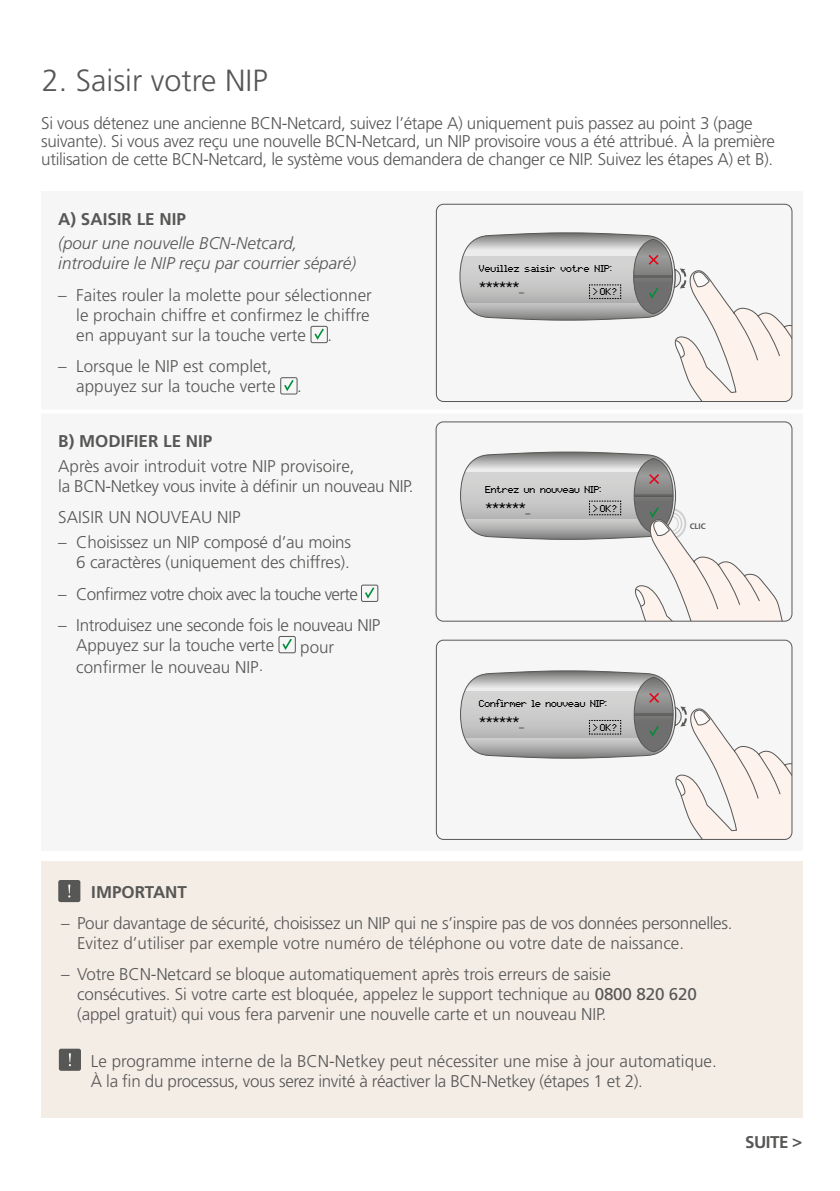
<style>
.page{position:relative;width:840px;height:1191px;background:#fff}
.page>*{position:absolute;margin:0;border:0;box-sizing:border-box;transform-origin:0 0}
.t1{font:300 30.6px "Frutiger LT Std";color:#575756}
.t2{font:20px "Helvetica Neue LT Std";color:#000}
.t3{font:300 17px/20px "Frutiger LT Std";letter-spacing:-.01em;color:#575756}
.t4{font:italic 300 17px/20px "Frutiger LT Std";color:#575756}
.t5{font:700 17px "Frutiger LT Std";color:#575756}
.t6{font:300 17px "Frutiger LT Std";letter-spacing:-.04em;color:#575756}
.t7{font:8px "pixelmix";letter-spacing:-.04em;color:#000}
.t8{font:8px "pixelmix";letter-spacing:-.02em;color:#000}
.t9{font:700 8px "Frutiger LT Std";color:#575756}
.s1{font-weight:400}
</style>
<div class="page">
<div style="left:41px;top:861px;width:761px;height:256px;background:#f4ede6"></div>
<div style="left:59px;top:1048px;width:22px;height:22px;background:#575756;border-radius:2px"></div>
<svg style="left:69px;top:1053px;width:2px;height:13px"></svg>
<div style="left:41px;top:192px;width:761px;height:658px;background:#f6f6f6"></div>
<hr style="left:40px;top:409px;width:762px;height:4px;background:#fff">
<div style="left:436px;top:204px;width:355px;height:198px;border:1px solid #575756;border-radius:7px"></div>
<svg style="left:459px;top:232px;width:332px;height:169px"></svg>
<svg style="left:460px;top:451px;width:331px;height:170px"></svg>
<svg style="left:460px;top:670px;width:331px;height:169px"></svg>
<div style="left:310px;top:326px;width:17px;height:17px;border:1px solid #575756;border-radius:2px"></div>
<svg style="left:314px;top:328px;width:10px;height:12px"></svg>
<div style="left:280px;top:377px;width:17px;height:17px;border:1px solid #575756;border-radius:2px"></div>
<svg style="left:284px;top:380px;width:9px;height:11px"></svg>
<div style="left:361px;top:585px;width:17px;height:16px;border:1px solid #575756;border-radius:2px"></div>
<svg style="left:365px;top:587px;width:9px;height:11px"></svg>
<div style="left:278px;top:636px;width:17px;height:17px;border:1px solid #575756;border-radius:2px"></div>
<svg style="left:282px;top:638px;width:10px;height:12px"></svg>
<div style="left:58px;top:880px;width:22px;height:22px;background:#575756;border-radius:2px"></div>
<svg style="left:68px;top:884px;width:2px;height:13px"></svg>
<h1 class="t1" style="left:42px;top:63px;width:227px">2. Saisir votre NIP</h1>
<p class="t3" style="left:41px;top:115px;width:734px;line-height:18px">Si vous détenez une ancienne BCN-Netcard, suivez l’étape A) uniquement puis passez au point 3 (page suivante). Si vous avez reçu une nouvelle BCN-Netcard, un NIP provisoire vous a été attribué. À la première utilisation de cette BCN-Netcard, le système vous demandera de changer ce NIP. Suivez les étapes A) et B).</p>
<p class="t5" style="left:58px;top:209px;width:129px">A) SAISIR LE NIP</p>
<p class="t4" style="left:58px;top:234px;width:299px">(pour une nouvelle BCN-Netcard, introduire le NIP reçu par courrier séparé)</p>
<p class="t3" style="left:76px;top:285px;width:297px;text-indent:-18px">– Faites rouler la molette pour sélectionner le prochain chiffre et confirmez le chiffre en appuyant sur la touche verte</p>
<p class="t3" style="left:327px;top:325px;width:6px">.</p>
<p class="t3" style="left:58px;top:356px;width:219px;text-align:right">– Lorsque le NIP est complet, appuyez sur la touche verte</p>
<p class="t3" style="left:297px;top:376px;width:6px">.</p>
<p class="t5" style="left:58px;top:431px;width:155px">B) MODIFIER LE NIP</p>
<p class="t3" style="left:58px;top:456px;width:356px">Après avoir introduit votre NIP provisoire,<br>la BCN-Netkey vous invite à définir un nouveau NIP.</p>
<p class="t3" style="left:58px;top:508px;width:184px">SAISIR UN NOUVEAU NIP</p>
<p class="t3" style="left:58px;top:532px;width:294px;text-align:right">– Choisissez un NIP composé d’au moins<br>6 caractères (uniquement des chiffres).</p>
<p class="t6" style="left:58px;top:584px;width:301px">– Confirmez votre choix avec la touche verte</p>
<p class="t3" style="left:76px;top:615px;width:305px;text-indent:-18px">– Introduisez une seconde fois le nouveau NIP<br>Appuyez sur la touche verte</p>
<p class="t3" style="left:300px;top:637px;width:36px">pour</p>
<p class="t3" style="left:76px;top:657px;width:189px">confirmer le nouveau NIP.</p>
<p class="t8" style="left:479px;top:264px;width:134px">Veuillez saisir votre NIP:</p>
<p class="t2" style="left:479px;top:277px;width:46px">******<sup>_</sup></p>
<p class="t7" style="left:593px;top:288px;width:25px">&gt; OK?</p>
<p class="t7" style="left:485px;top:485px;width:118px">Entrez un nouveau NIP:</p>
<p class="t2" style="left:485px;top:497px;width:46px">******<sup>_</sup></p>
<p class="t7" style="left:593px;top:504px;width:25px">&gt; OK?</p>
<p class="t7" style="left:479px;top:700px;width:130px">Conf irmer le nouveau NIP:</p>
<p class="t2" style="left:479px;top:712px;width:46px">******<sup>_</sup></p>
<p class="t7" style="left:593px;top:723px;width:25px">&gt; OK?</p>
<p class="t9" style="left:689px;top:521px;width:17px">CLIC</p>
<p class="t5" style="left:91px;top:881px;width:97px">IMPORTANT</p>
<p class="t3" style="left:77px;top:913px;width:656px;text-indent:-16px">– Pour davantage de sécurité, choisissez un NIP qui ne s’inspire pas de vos données personnelles.<br>Evitez d’utiliser par exemple votre numéro de téléphone ou votre date de naissance.</p>
<p class="t3" style="left:77px;top:964px;width:621px;text-indent:-16px">– Votre BCN-Netcard se bloque automatiquement après trois erreurs de saisie consécutives. Si votre carte est bloquée, appelez le support technique au <span class="s1">0800 820 620 </span>(appel gratuit) qui vous fera parvenir une nouvelle carte et un nouveau NIP.</p>
<p class="t3" style="left:91px;top:1051px;width:627px">Le programme interne de la BCN-Netkey peut nécessiter une mise à jour automatique.<br>À la fin du processus, vous serez invité à réactiver la BCN-Netkey (étapes 1 et 2).</p>
<p class="t5" style="left:744px;top:1132px;width:59px">SUITE &gt;</p>
</div>
